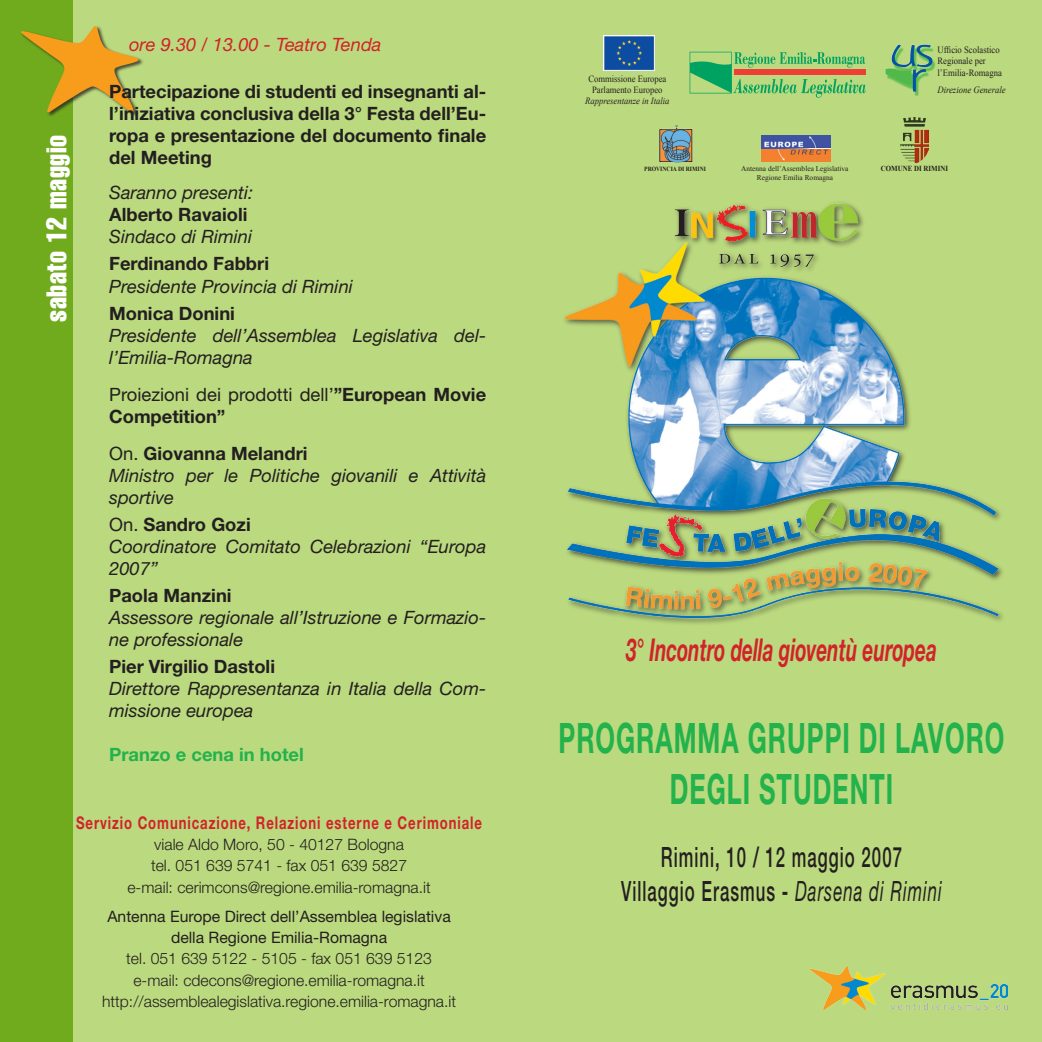
<style>
.page{position:relative;width:1042px;height:1042px;background:#bbd97e}
.page>*{position:absolute;margin:0;border:0;box-sizing:border-box;transform-origin:0 0}
.t1{font:700 42px "Helvetica Neue";letter-spacing:.04em;color:#23b24b;scale:.6 1}
.t2{font:italic 700 31.5px "Helvetica Neue";color:#d1232a;scale:.6 1}
.t3{font:500 28px "Helvetica Neue";letter-spacing:.06em;color:#231f20;scale:.6 1}
.t4{font:extra-condensed 28px "Helvetica";letter-spacing:.02em;color:#fff}
.t5{font:italic 18.38px/22.1px "Helvetica Neue";color:#231f20}
.t6{font:700 18.38px/22.1px "Helvetica Neue";color:#231f20;text-align:justify}
.t7{font:18.38px/22.1px "Helvetica Neue";color:#231f20}
.t8{font:italic 18.38px "Helvetica Neue";color:#d1232a}
.t9{font:700 18.38px "Helvetica Neue";color:#23b24b}
.t10{font:700 17.5px "Helvetica Neue";letter-spacing:.07em;color:#d1232a;scale:.75 1}
.t11{font:300 15.75px "Helvetica Neue";color:#231f20}
.t12{font:15.75px "Helvetica Neue";color:#231f20}
.t13{font:9.62px "Times New Roman";color:#231f20;scale:.9 1}
.t14{font:italic 9.62px "Times New Roman";color:#231f20;scale:.9 1}
.t15{font:700 7.7px "Times New Roman";color:#231f20;scale:.9 1}
.t16{font:7.35px "Times New Roman";color:#231f20}
.t17{font:700 6.3px "Times New Roman";color:#231f20;scale:.9 1}
.s1{font-weight:700}
.s2{font-weight:400}
.s3{font-weight:400;font-style:italic}
</style>
<div class="page">
<div style="left:0;top:0;width:72px;height:1042px;background:#70ab1d"></div>
<img style="left:810px;top:966px;width:197px;height:43px">
<img style="left:564px;top:202px;width:439px;height:422px">
<img style="left:659px;top:125px;width:34px;height:38px">
<img style="left:603px;top:36px;width:52px;height:35px">
<svg style="left:689px;top:52px;width:177px;height:46px"></svg>
<img style="left:885px;top:44px;width:51px;height:52px">
<img style="left:900px;top:118px;width:29px;height:44px">
<img style="left:761px;top:136px;width:69px;height:25px">
<div style="left:20px;top:25px;width:124px;height:94px;background:#231f20;opacity:.75"></div>
<svg style="left:20px;top:25px;width:119px;height:90px"></svg>
<p class="t4" style="left:39px;top:322px;width:188px;rotate:-90deg">sabato 12 maggio</p>
<p class="t8" style="left:129px;top:34px;width:254px">ore 9.30 / 13.00 - Teatro Tenda</p>
<p class="t6" style="left:109px;top:80px;width:379px">Partecipazione di studenti ed insegnanti al&shy;l’iniziativa conclusiva della 3° Festa dell’Eu&shy;ropa e presentazione del documento finale del Meeting</p>
<p class="t5" style="left:109px;top:181px;width:146px">Saranno presenti:</p>
<p class="t6" style="left:109px;top:203px;width:140px">Alberto Ravaioli</p>
<p class="t5" style="left:109px;top:226px;width:144px">Sindaco di Rimini</p>
<p class="t6" style="left:109px;top:252px;width:161px">Ferdinando Fabbri</p>
<p class="t5" style="left:109px;top:275px;width:245px">Presidente Provincia di Rimini</p>
<p class="t6" style="left:109px;top:301px;width:127px">Monica Donini</p>
<p class="t5" style="left:109px;top:324px;width:379px">Presidente dell’Assemblea Legislativa del&shy;l’Emilia-Romagna</p>
<p class="t7" style="left:109px;top:383px;width:379px">Proiezioni dei prodotti dell’<span class="s1">”European Movie<br>Competition”</span></p>
<p class="t6" style="left:109px;top:441px;width:200px"><span class="s2">On.</span> Giovanna Melandri</p>
<p class="t5" style="left:109px;top:464px;width:378px">Ministro per le Politiche giovanili e Attività sportive</p>
<p class="t6" style="left:109px;top:513px;width:143px"><span class="s2">On.</span> Sandro Gozi</p>
<p class="t5" style="left:109px;top:535px;width:378px">Coordinatore Comitato Celebrazioni “Europa<br>2007”</p>
<p class="t6" style="left:109px;top:584px;width:124px">Paola Manzini</p>
<p class="t5" style="left:109px;top:606px;width:379px">Assessore regionale all’Istruzione e Formazio&shy;ne professionale</p>
<p class="t6" style="left:109px;top:655px;width:167px">Pier Virgilio Dastoli</p>
<p class="t5" style="left:109px;top:677px;width:379px">Direttore Rappresentanza in Italia della Com&shy;missione europea</p>
<p class="t9" style="left:109px;top:743px;width:196px">Pranzo e cena in hotel</p>
<p class="t10" style="left:76px;top:811px;width:543px">Servizio Comunicazione, Relazioni esterne e Cerimoniale</p>
<p class="t11" style="left:154px;top:835px;width:251px">viale Aldo Moro, 50 - 40127 Bologna</p>
<p class="t11" style="left:151px;top:856px;width:257px">tel. 051 639 5741 - fax 051 639 5827</p>
<p class="t11" style="left:127px;top:877px;width:305px">e-mail: cerimcons@regione.emilia-romagna.it</p>
<p class="t12" style="left:107px;top:906px;width:345px">Antenna Europe Direct dell’Assemblea legislativa</p>
<p class="t12" style="left:171px;top:928px;width:218px">della Regione Emilia-Romagna</p>
<p class="t11" style="left:126px;top:949px;width:307px">tel. 051 639 5122 - 5105 - fax 051 639 5123</p>
<p class="t11" style="left:133px;top:970px;width:293px">e-mail: cdecons@regione.emilia-romagna.it</p>
<p class="t11" style="left:102px;top:992px;width:355px">http://assemblealegislativa.regione.emilia-romagna.it</p>
<p class="t13" style="left:588px;top:72px;width:88px">Commissione Europea</p>
<p class="t13" style="left:592px;top:83px;width:80px">Parlamento Europeo</p>
<p class="t14" style="left:585px;top:95px;width:95px">Rappresentanze in Italia</p>
<p class="t17" style="left:644px;top:165px;width:70px">PROVINCIA DI RIMINI</p>
<p class="t13" style="left:937px;top:43px;width:71px">Ufficio Scolastico</p>
<p class="t13" style="left:937px;top:54px;width:55px">Regionale per</p>
<p class="t13" style="left:937px;top:66px;width:73px">l’Emilia-Romagna</p>
<p class="t14" style="left:937px;top:83px;width:77px">Direzione Generale</p>
<p class="t16" style="left:741px;top:164px;width:109px">Antenna dell’Assemblea Legislativa</p>
<p class="t15" style="left:881px;top:163px;width:76px">COMUNE DI RIMINI</p>
<p class="t16" style="left:757px;top:173px;width:78px">Regione Emilia Romagna</p>
<p class="t2" style="left:626px;top:630px;width:519px">3° Incontro della gioventù europea</p>
<p class="t1" style="left:558px;top:712px;width:745px">Programma gruppi di lavoro</p>
<p class="t1" style="left:670px;top:763px;width:374px">degli studenti</p>
<p class="t3" style="left:661px;top:840px;width:403px">Rimini, 10 / 12 maggio 2007</p>
<p class="t3" style="left:621px;top:874px;width:536px">Villaggio Erasmus - <span class="s3">Darsena di Rimini</span></p>
</div>
